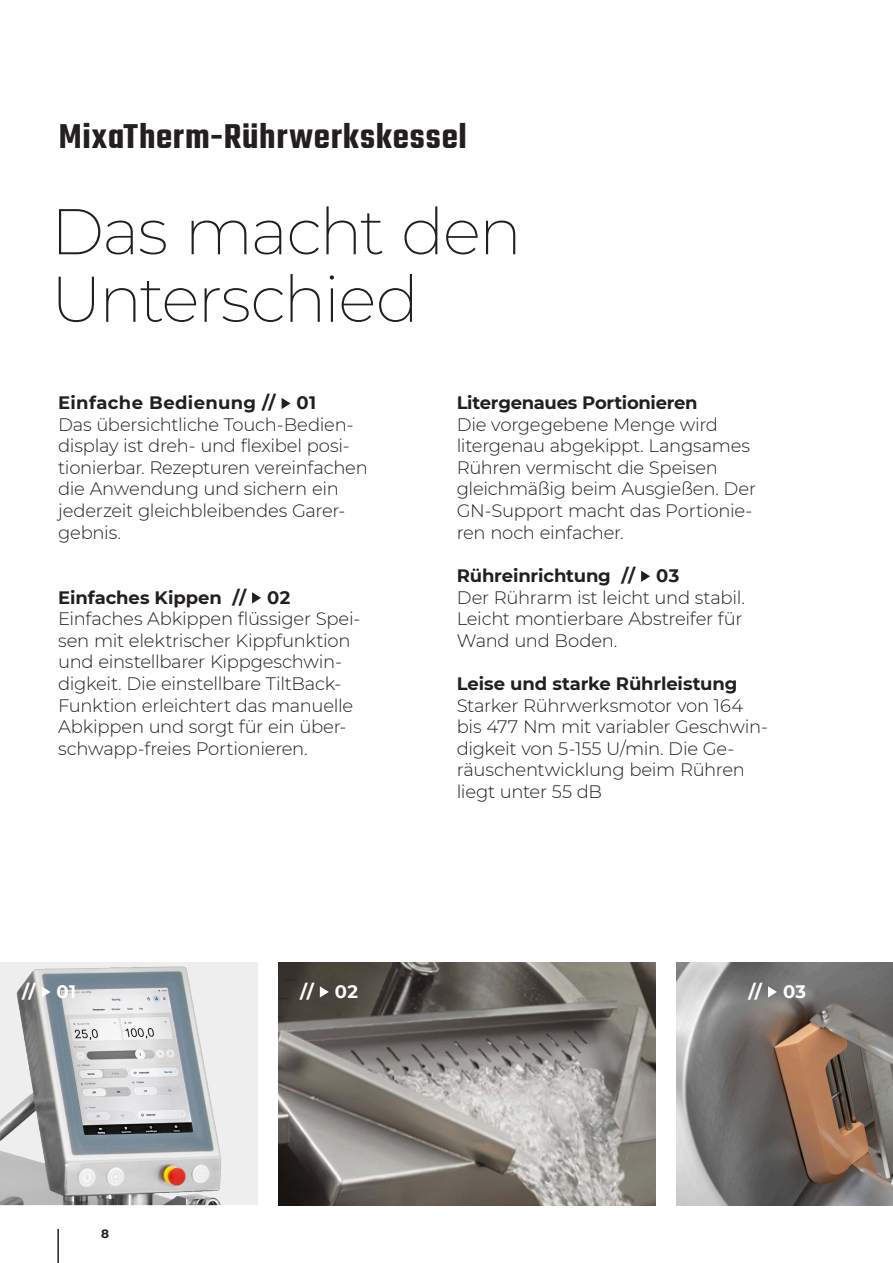
<style>
.page{position:relative;width:893px;height:1263px;background:#fff}
.page>*{position:absolute;margin:0;border:0;box-sizing:border-box;transform-origin:0 0}
.t1{font:200 64.5px/67.5px "Montserrat";letter-spacing:-.035em;color:#231f20}
.t2{font:600 37.5px "Teko";letter-spacing:.025em;color:#231f20}
.t3{font:300 18px/21.6px "Montserrat";letter-spacing:-.015em;color:#231f20}
.t4{font:700 18px "Montserrat";letter-spacing:-.01em;color:#231f20}
.t5{font:700 18px "Montserrat";letter-spacing:.02em;color:#231f20}
.t6{font:700 18px "Montserrat";color:#fff}
.t7{font:700 12px "Montserrat";color:#231f20}
</style>
<div class="page">
<hr style="left:57px;top:1229px;width:2px;height:34px;background:#231f20">
<svg style="left:282px;top:398px;width:9px;height:11px"></svg>
<svg style="left:252px;top:592px;width:9px;height:11px"></svg>
<svg style="left:641px;top:571px;width:9px;height:11px"></svg>
<img style="left:279px;top:963px;width:376px;height:242px">
<div style="left:0;top:963px;width:257px;height:242px;background:#eeeeef"></div>
<img style="left:0;top:966px;width:221px;height:239px">
<img style="left:676px;top:963px;width:217px;height:242px">
<svg style="left:42px;top:986px;width:9px;height:11px"></svg>
<svg style="left:320px;top:986px;width:9px;height:11px"></svg>
<svg style="left:768px;top:986px;width:9px;height:11px"></svg>
<h2 class="t2" style="left:59px;top:113px;width:410px">MixaTherm-Rührwerkskessel</h2>
<h1 class="t1" style="left:51px;top:196px;width:473px">Das macht den<br>Unterschied</h1>
<p class="t5" style="left:58px;top:390px;width:260px">Einfache Bedienung // 01</p>
<p class="t3" style="left:58px;top:413px;width:311px">Das übersichtliche Touch-Bedien&shy;display ist dreh- und flexibel posi&shy;tionierbar. Rezepturen vereinfachen die Anwendung und sichern ein jederzeit gleichbleibendes Garer&shy;gebnis.</p>
<p class="t4" style="left:58px;top:584px;width:234px">Einfaches Kippen // 02</p>
<p class="t3" style="left:58px;top:607px;width:304px">Einfaches Abkippen flüssiger Spei&shy;sen mit elektrischer Kippfunktion und einstellbarer Kippgeschwin&shy;digkeit. Die einstellbare TiltBack-Funktion erleichtert das manuelle Abkippen und sorgt für ein über&shy;schwapp-freies Portionieren.</p>
<p class="t4" style="left:457px;top:390px;width:242px">Litergenaues Portionieren</p>
<p class="t3" style="left:457px;top:413px;width:301px">Die vorgegebene Menge wird litergenau abgekippt. Langsames<br>Rühren vermischt die Speisen gleichmäßig beim Ausgießen. Der<br>GN-Support macht das Portionie&shy;ren noch einfacher.</p>
<p class="t4" style="left:457px;top:562px;width:224px">Rühreinrichtung // 03</p>
<p class="t3" style="left:457px;top:586px;width:290px">Der Rührarm ist leicht und stabil.<br>Leicht montierbare Abstreifer für<br>Wand und Boden.</p>
<p class="t4" style="left:457px;top:670px;width:282px">Leise und starke Rührleistung</p>
<p class="t3" style="left:457px;top:694px;width:313px">Starker Rührwerksmotor von 164 bis 477 Nm mit variabler Geschwin&shy;digkeit von 5-155 U/min. Die Ge&shy;räuschentwicklung beim Rühren liegt unter 55 dB</p>
<p class="t6" style="left:22px;top:978px;width:56px">// 01</p>
<p class="t6" style="left:300px;top:978px;width:59px">// 02</p>
<p class="t6" style="left:748px;top:978px;width:59px">// 03</p>
<p class="t7" style="left:101px;top:1225px;width:9px">8</p>
</div>
